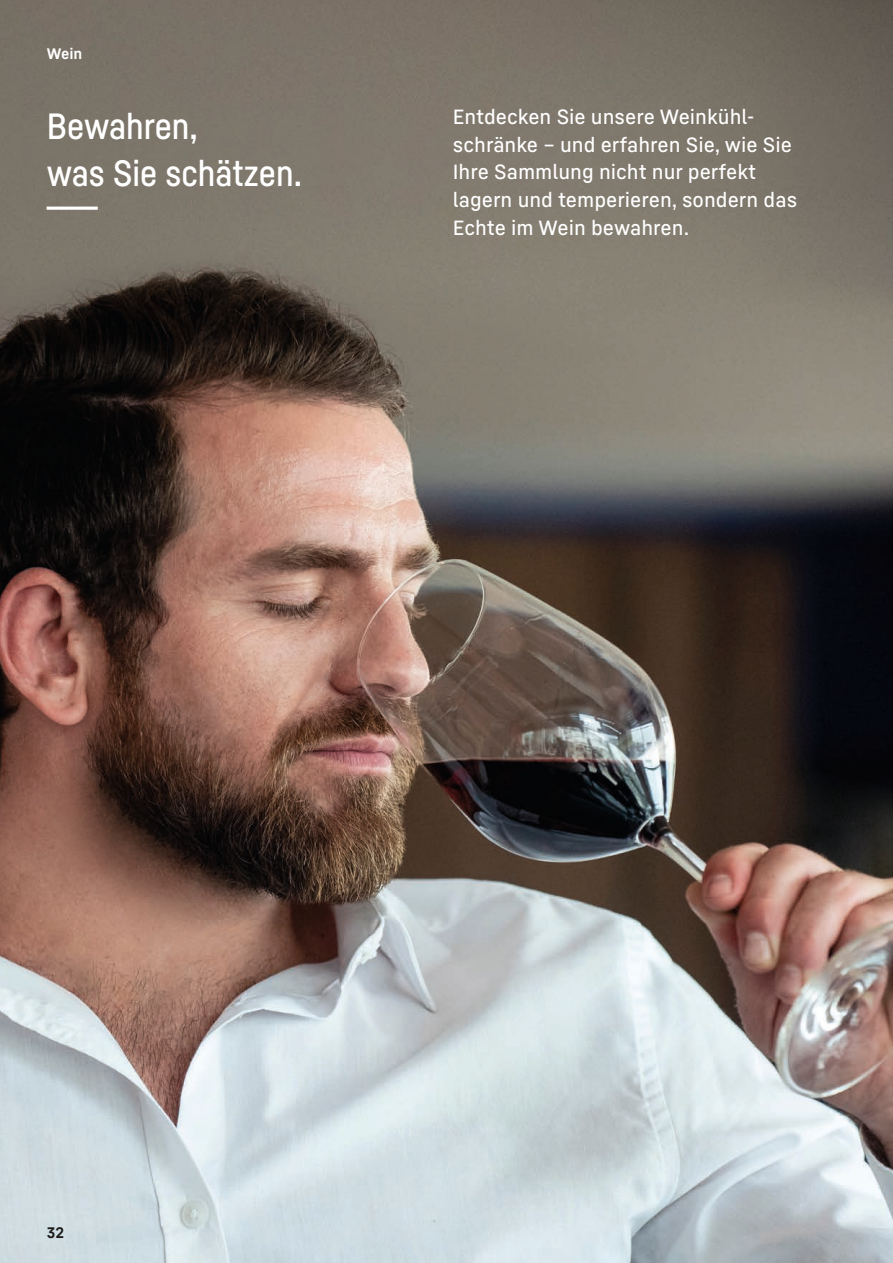
<style>
.page{position:relative;width:893px;height:1263px;background:#fff}
.page>*{position:absolute;margin:0;border:0;box-sizing:border-box;transform-origin:0 0}
.t1{font:36px/46.8px "Liebherr Head";color:#fff}
.t2{font:500 20.25px/27.8px "Liebherr Text";color:#fff}
.t3{font:700 15px "Liebherr Text";color:#fff}
.t4{font:700 15px "Liebherr Text";color:#1b1a19}
</style>
<div class="page">
<img style="left:0;top:0;width:892px;height:1263px">
<hr style="left:892px;top:0;width:1px;height:1263px;background:#c9af8c">
<p class="t3" style="left:47px;top:44px;width:37px">Wein</p>
<h1 class="t1" style="left:47px;top:102px;width:257px">Bewahren,<br>was Sie schätzen. ⸺</h1>
<p class="t2" style="left:453px;top:102px;width:346px">Entdecken Sie unsere Weinkühl&shy;schränke – und erfahren Sie, wie Sie<br>Ihre Sammlung nicht nur perfekt lagern und temperieren, sondern das<br>Echte im Wein bewahren.</p>
<p class="t4" style="left:47px;top:1223px;width:19px">32</p>
</div>
